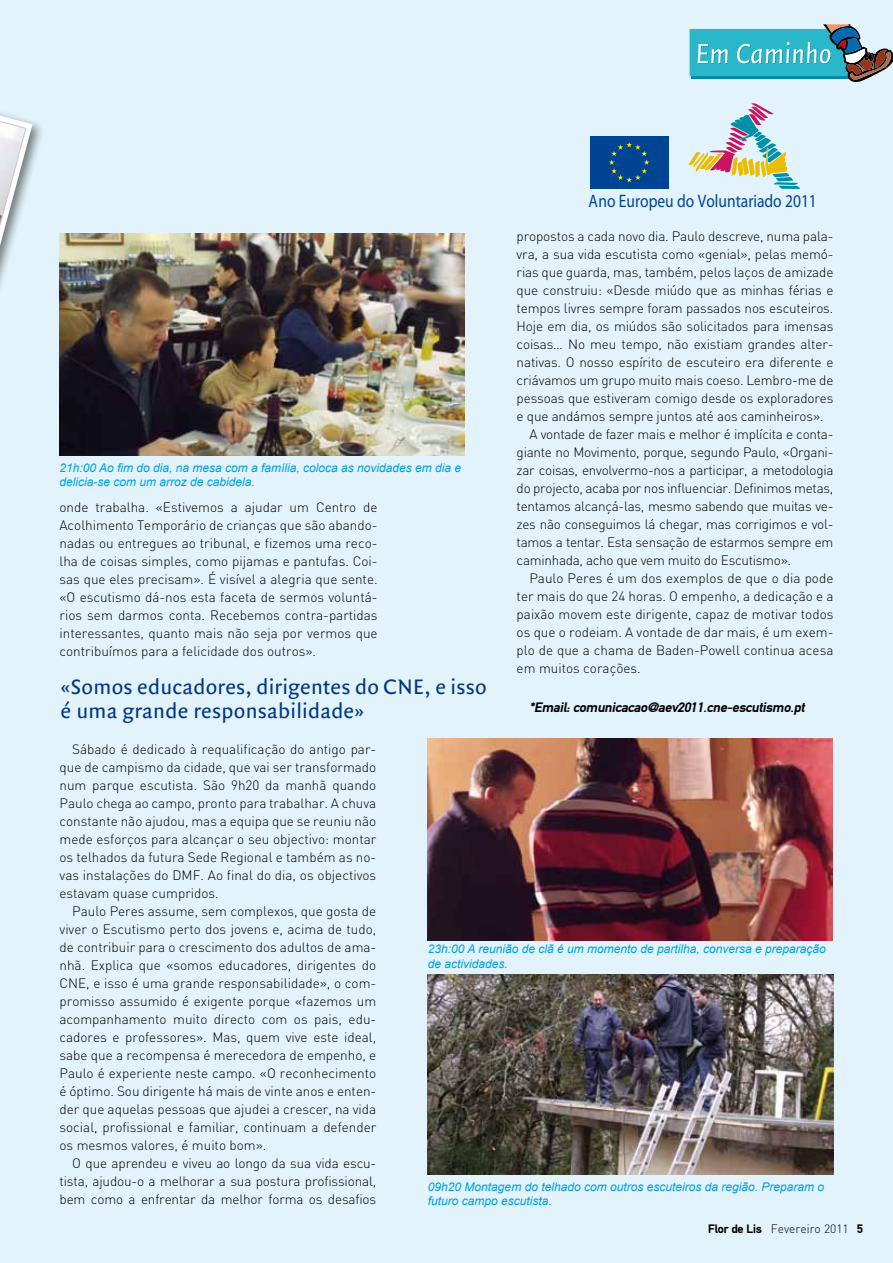
<style>
.page{position:relative;width:893px;height:1263px;background:#e2f3fb}
.page>*{position:absolute;margin:0;border:0;box-sizing:border-box;transform-origin:0 0}
.t1{font:22.5px/24px "Quadraat Sans";letter-spacing:.01em;color:#003882}
.t2{font:18.15px "Myriad Pro";color:#004494;scale:.86 1}
.t3{font:300 13.5px/18px "DIN";letter-spacing:-.01em;color:#000;text-align:justify}
.t4{font:italic 700 13.5px "DIN";color:#000}
.t5{font:italic 12px/14.4px "Arial";color:#009ee0}
.t6{font:300 12px "DIN";color:#000}
.s1{font-weight:700}
</style>
<div class="page">
<svg style="left:689px;top:24px;width:204px;height:58px"></svg>
<div style="left:0;top:84px;width:44px;height:213px;background:#000;opacity:.5"></div>
<svg style="left:0;top:95px;width:33px;height:155px"></svg>
<img style="left:59px;top:234px;width:406px;height:221px">
<img style="left:427px;top:738px;width:406px;height:202px">
<img style="left:428px;top:975px;width:405px;height:199px">
<svg style="left:688px;top:103px;width:112px;height:86px"></svg>
<div style="left:590px;top:136px;width:78px;height:53px;background:#004494"></div>
<svg style="left:609px;top:142px;width:40px;height:40px"></svg>
<h2 class="t2" style="left:589px;top:190px;width:267px">Ano Europeu do Voluntariado 2011</h2>
<p class="t3" style="left:517px;top:227px;width:318px">propostos a cada novo dia. Paulo descreve, numa pala-</p>
<p class="t3" style="left:517px;top:245px;width:318px">vra, a sua vida escutista como «genial», pelas memó-</p>
<p class="t3" style="left:517px;top:263px;width:318px">rias que guarda, mas, também, pelos laços de amizade</p>
<p class="t3" style="left:517px;top:281px;width:318px">que construiu: «Desde miúdo que as minhas férias e</p>
<p class="t3" style="left:517px;top:299px;width:318px">tempos livres sempre foram passados nos escuteiros.</p>
<p class="t3" style="left:517px;top:317px;width:318px">Hoje em dia, os miúdos são solicitados para imensas</p>
<p class="t3" style="left:517px;top:335px;width:318px">coisas… No meu tempo, não existiam grandes alter-</p>
<p class="t3" style="left:517px;top:353px;width:318px">nativas. O nosso espírito de escuteiro era diferente e</p>
<p class="t3" style="left:517px;top:371px;width:318px">criávamos um grupo muito mais coeso. Lembro-me de</p>
<p class="t3" style="left:517px;top:389px;width:318px">pessoas que estiveram comigo desde os exploradores</p>
<p class="t3" style="left:517px;top:407px;width:308px">e que andámos sempre juntos até aos caminheiros».</p>
<p class="t3" style="left:529px;top:425px;width:306px">A vontade de fazer mais e melhor é implícita e conta-</p>
<p class="t3" style="left:517px;top:443px;width:318px">giante no Movimento, porque, segundo Paulo, «Organi-</p>
<p class="t3" style="left:517px;top:461px;width:318px">zar coisas, envolvermo-nos a participar, a metodologia</p>
<p class="t3" style="left:517px;top:479px;width:318px">do projecto, acaba por nos influenciar. Definimos metas,</p>
<p class="t3" style="left:517px;top:497px;width:318px">tentamos alcançá-las, mesmo sabendo que muitas ve-</p>
<p class="t3" style="left:517px;top:515px;width:318px">zes não conseguimos lá chegar, mas corrigimos e vol-</p>
<p class="t3" style="left:517px;top:533px;width:318px">tamos a tentar. Esta sensação de estarmos sempre em</p>
<p class="t3" style="left:517px;top:551px;width:276px">caminhada, acho que vem muito do Escutismo».</p>
<p class="t3" style="left:529px;top:569px;width:305px">Paulo Peres é um dos exemplos de que o dia pode</p>
<p class="t3" style="left:517px;top:587px;width:318px">ter mais do que 24 horas. O empenho, a dedicação e a</p>
<p class="t3" style="left:517px;top:605px;width:318px">paixão movem este dirigente, capaz de motivar todos</p>
<p class="t3" style="left:517px;top:623px;width:318px">os que o rodeiam. A vontade de dar mais, é um exem-</p>
<p class="t3" style="left:517px;top:641px;width:318px">plo de que a chama de Baden-Powell continua acesa</p>
<p class="t3" style="left:517px;top:659px;width:126px">em muitos corações.</p>
<p class="t4" style="left:529px;top:700px;width:277px">*Email: comunicacao@aev2011.cne-escutismo.pt</p>
<p class="t5" style="left:60px;top:460px;width:403px">21h:00 Ao fim do dia, na mesa com a família, coloca as novidades em dia e delicia-se com um arroz de cabidela.</p>
<p class="t3" style="left:60px;top:498px;width:320px">onde trabalha. «Estivemos a ajudar um Centro de Acolhimento Temporário de crianças que são abando&shy;nadas ou entregues ao tribunal, e fizemos uma reco&shy;lha de coisas simples, como pijamas e pantufas. Coi&shy;sas que eles precisam». É visível a alegria que sente. «O escutismo dá-nos esta faceta de sermos voluntá&shy;rios sem darmos conta. Recebemos contra-partidas interessantes, quanto mais não seja por vermos que contribuímos para a felicidade dos outros».</p>
<h1 class="t1" style="left:61px;top:675px;width:428px">«Somos educadores, dirigentes do CNE, e isso é uma grande responsabilidade»</h1>
<p class="t3" style="left:60px;top:740px;width:318px;text-indent:13px">Sábado é dedicado à requalificação do antigo par&shy;que de campismo da cidade, que vai ser transformado num parque escutista. São 9h20 da manhã quando Paulo chega ao campo, pronto para trabalhar. A chuva constante não ajudou, mas a equipa que se reuniu não mede esforços para alcançar o seu objectivo: montar os telhados da futura Sede Regional e também as no&shy;vas instalações do DMF. Ao final do dia, os objectivos estavam quase cumpridos.</p>
<p class="t3" style="left:60px;top:902px;width:318px;text-indent:13px">Paulo Peres assume, sem complexos, que gosta de viver o Escutismo perto dos jovens e, acima de tudo, de contribuir para o crescimento dos adultos de ama&shy;nhã. Explica que «somos educadores, dirigentes do CNE, e isso é uma grande responsabilidade», o com&shy;promisso assumido é exigente porque «fazemos um acompanhamento muito directo com os pais, edu&shy;cadores e professores». Mas, quem vive este ideal, sabe que a recompensa é merecedora de empenho, e Paulo é experiente neste campo. «O reconhecimento é óptimo. Sou dirigente há mais de vinte anos e enten&shy;der que aquelas pessoas que ajudei a crescer, na vida social, profissional e familiar, continuam a defender os mesmos valores, é muito bom».</p>
<p class="t3" style="left:60px;top:1153px;width:318px;text-indent:13px">O que aprendeu e viveu ao longo da sua vida escu&shy;tista, ajudou-o a melhorar a sua postura profissional, bem como a enfrentar da melhor forma os desafios</p>
<p class="t5" style="left:428px;top:942px;width:399px">23h:00 A reunião de clã é um momento de partilha, conversa e preparação de actividades.</p>
<p class="t5" style="left:428px;top:1179px;width:398px">09h20 Montagem do telhado com outros escuteiros da região. Preparam o futuro campo escutista.</p>
<p class="t6" style="left:708px;top:1222px;width:156px"><span class="s1">Flor de Lis</span> Fevereiro 2011 <span class="s1">5</span></p>
</div>
